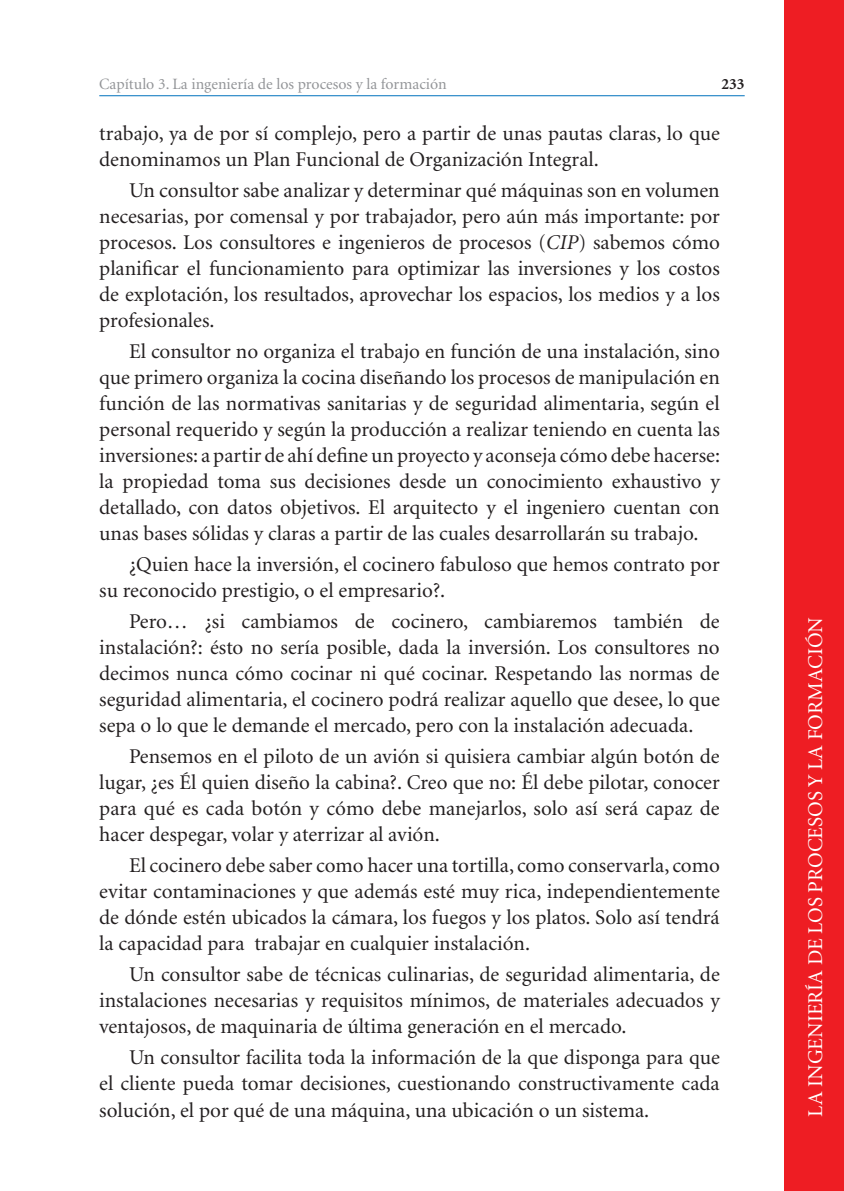
<style>
.page{position:relative;width:844px;height:1191px;background:#fff}
.page>*{position:absolute;margin:0;border:0;box-sizing:border-box;transform-origin:0 0}
.t1{font:21px/26.1px "Minion";color:#231f20;text-align:justify}
.t2{font:21px "Minion";color:#fff}
.t3{font:15.75px "Minion";color:#939598}
.t4{font:700 15.75px "Minion";color:#231f20}
.s1{font-style:italic}
</style>
<div class="page">
<hr style="left:99px;top:95px;width:645px;height:1px;background:#0072bc">
<div style="left:784px;top:0;width:59px;height:1191px;background:#ee1d23"></div>
<p class="t3" style="left:99px;top:76px;width:349px">Capítulo 3. La ingeniería de los procesos y la formación</p>
<p class="t4" style="left:721px;top:76px;width:25px">233</p>
<p class="t1" style="left:99px;top:121px;width:622px">trabajo, ya de por sí complejo, pero a partir de unas pautas claras, lo que denominamos un Plan Funcional de Organización Integral.</p>
<p class="t1" style="left:99px;top:178px;width:622px;text-indent:30px">Un consultor sabe analizar y determinar qué máquinas son en volumen necesarias, por comensal y por trabajador, pero aún más importante: por procesos. Los consultores e ingenieros de procesos (<span class="s1">CIP</span>) sabemos cómo planificar el funcionamiento para optimizar las inversiones y los costos de explotación, los resultados, aprovechar los espacios, los medios y a los profesionales.</p>
<p class="t1" style="left:99px;top:339px;width:622px;text-indent:30px">El consultor no organiza el trabajo en función de una instalación, sino que primero organiza la cocina diseñando los procesos de manipulación en función de las normativas sanitarias y de seguridad alimentaria, según el personal requerido y según la producción a realizar teniendo en cuenta las inversiones: a partir de ahí define un proyecto y aconseja cómo debe hacerse: la propiedad toma sus decisiones desde un conocimiento exhaustivo y detallado, con datos objetivos. El arquitecto y el ingeniero cuentan con unas bases sólidas y claras a partir de las cuales desarrollarán su trabajo.</p>
<p class="t1" style="left:99px;top:552px;width:621px;text-indent:30px">¿Quien hace la inversión, el cocinero fabuloso que hemos contrato por su reconocido prestigio, o el empresario?.</p>
<p class="t1" style="left:99px;top:609px;width:622px;text-indent:30px">Pero… ¿si cambiamos de cocinero, cambiaremos también de instalación?: ésto no sería posible, dada la inversión. Los consultores no decimos nunca cómo cocinar ni qué cocinar. Respetando las normas de seguridad alimentaria, el cocinero podrá realizar aquello que desee, lo que sepa o lo que le demande el mercado, pero con la instalación adecuada.</p>
<p class="t1" style="left:99px;top:744px;width:622px;text-indent:30px">Pensemos en el piloto de un avión si quisiera cambiar algún botón de lugar, ¿es Él quien diseño la cabina?. Creo que no: Él debe pilotar, conocer para qué es cada botón y cómo debe manejarlos, solo así será capaz de hacer despegar, volar y aterrizar al avión.</p>
<p class="t1" style="left:99px;top:853px;width:622px;text-indent:30px">El cocinero debe saber como hacer una tortilla, como conservarla, como evitar contaminaciones y que además esté muy rica, independientemente de dónde estén ubicados la cámara, los fuegos y los platos. Solo así tendrá la capacidad para trabajar en cualquier instalación.</p>
<p class="t1" style="left:99px;top:962px;width:622px;text-indent:30px">Un consultor sabe de técnicas culinarias, de seguridad alimentaria, de instalaciones necesarias y requisitos mínimos, de materiales adecuados y ventajosos, de maquinaria de última generación en el mercado.</p>
<p class="t1" style="left:99px;top:1045px;width:622px;text-indent:30px">Un consultor facilita toda la información de la que disponga para que el cliente pueda tomar decisiones, cuestionando constructivamente cada solución, el por qué de una máquina, una ubicación o un sistema.</p>
<p class="t2" style="left:804px;top:1116px;width:501px;rotate:-90deg">LA INGENIERÍA DE LOS PROCESOS Y LA FORMACIÓN</p>
</div>
